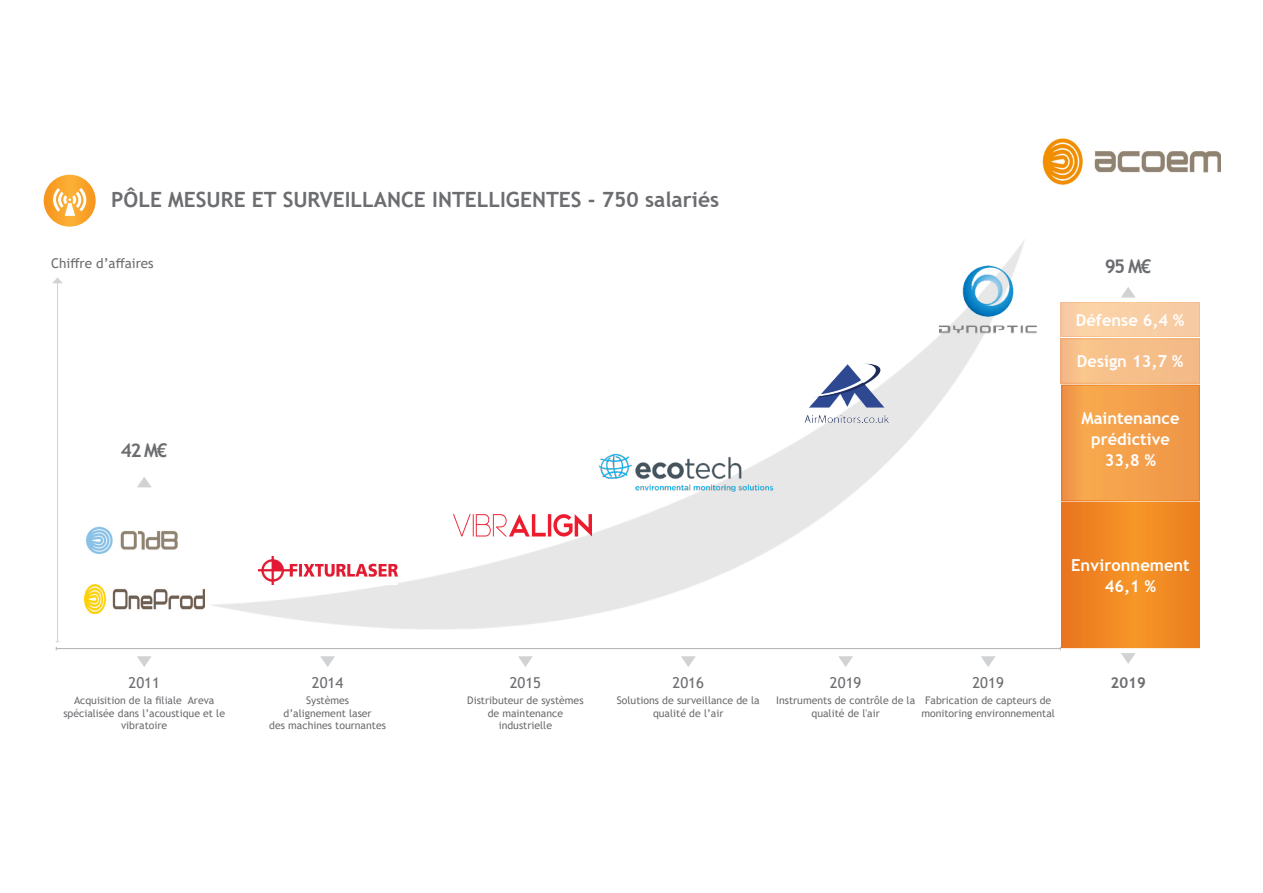
<style>
.page{position:relative;width:1263px;height:893px;background:#fff}
.page>*{position:absolute;margin:0;border:0;box-sizing:border-box;transform-origin:0 0}
.t1{font:700 21px "Trebuchet MS";color:#6c6d70}
.t2{font:700 18.9px "Trebuchet MS";color:#6c6d70}
.t3{font:700 16.5px/21px "Trebuchet MS";color:#fff;text-align:center}
.t4{font:15px "Trebuchet MS";color:#6c6d70}
.t5{font:700 15px "Trebuchet MS";color:#6c6d70}
.t6{font:13.5px "Trebuchet MS";color:#6c6d70}
.t7{font:10.5px/12.6px "Trebuchet MS";color:#6c6d70;text-align:center}
</style>
<div class="page">
<img style="left:204px;top:241px;width:833px;height:389px">
<hr style="left:57px;top:282px;width:1px;height:360px;background:#231f20">
<svg style="left:53px;top:277px;width:10px;height:6px"></svg>
<svg style="left:1121px;top:287px;width:14px;height:11px"></svg>
<svg style="left:1063px;top:504px;width:134px;height:142px;background:#f08722"></svg>
<img style="left:1042px;top:138px;width:179px;height:47px">
<svg style="left:137px;top:656px;width:15px;height:11px"></svg>
<img style="left:84px;top:584px;width:120px;height:29px">
<img style="left:453px;top:514px;width:138px;height:23px">
<svg style="left:137px;top:477px;width:14px;height:10px"></svg>
<svg style="left:320px;top:656px;width:15px;height:11px"></svg>
<svg style="left:518px;top:656px;width:15px;height:11px"></svg>
<svg style="left:681px;top:656px;width:15px;height:11px"></svg>
<img style="left:258px;top:556px;width:139px;height:29px">
<img style="left:86px;top:526px;width:92px;height:28px">
<img style="left:596px;top:451px;width:184px;height:42px">
<hr style="left:56px;top:648px;width:1004px;height:1px;background:#231f20">
<svg style="left:44px;top:175px;width:52px;height:52px"></svg>
<svg style="left:53px;top:188px;width:33px;height:28px"></svg>
<div style="left:1062px;top:385px;width:137px;height:116px;background:#f39f4b"></div>
<div style="left:1061px;top:339px;width:138px;height:44px;background:#f6be8a"></div>
<div style="left:1061px;top:302px;width:138px;height:34px;background:#f9cfa5"></div>
<svg style="left:1121px;top:653px;width:14px;height:11px"></svg>
<svg style="left:838px;top:656px;width:15px;height:11px"></svg>
<img style="left:802px;top:362px;width:87px;height:68px">
<svg style="left:981px;top:656px;width:14px;height:11px"></svg>
<img style="left:940px;top:266px;width:96px;height:70px">
<p class="t1" style="left:111px;top:186px;width:609px">PÔLE MESURE ET SURVEILLANCE INTELLIGENTES - 750 salariés</p>
<p class="t6" style="left:51px;top:255px;width:104px">Chiffre d’affaires</p>
<p class="t2" style="left:121px;top:439px;width:48px">42 M€</p>
<p class="t2" style="left:1105px;top:254px;width:48px">95 M€</p>
<h3 class="t3" style="left:1076px;top:309px;width:110px">Défense 6,4 %</h3>
<h3 class="t3" style="left:1077px;top:351px;width:108px">Design 13,7 %</h3>
<p class="t3" style="left:1081px;top:408px;width:99px">Maintenance prédictive</p>
<p class="t3" style="left:1105px;top:450px;width:53px">33,8 %</p>
<p class="t4" style="left:129px;top:673px;width:33px">2011</p>
<p class="t7" style="left:63px;top:694px;width:163px">Acquisition de la filiale Areva spécialisée dans l’acoustique et le vibratoire</p>
<p class="t3" style="left:1071px;top:554px;width:120px">Environnement</p>
<p class="t3" style="left:1105px;top:575px;width:53px">46,1 %</p>
<p class="t4" style="left:312px;top:673px;width:33px">2014</p>
<p class="t4" style="left:510px;top:673px;width:33px">2015</p>
<p class="t4" style="left:673px;top:673px;width:33px">2016</p>
<p class="t4" style="left:830px;top:673px;width:33px">2019</p>
<p class="t4" style="left:972px;top:673px;width:33px">2019</p>
<p class="t5" style="left:1110px;top:673px;width:37px">2019</p>
<p class="t7" style="left:306px;top:694px;width:45px">Systèmes</p>
<p class="t7" style="left:284px;top:707px;width:90px">d’alignement laser</p>
<p class="t7" style="left:269px;top:719px;width:118px">des machines tournantes</p>
<p class="t7" style="left:467px;top:694px;width:118px">Distributeur de systèmes</p>
<p class="t7" style="left:488px;top:707px;width:77px">de maintenance</p>
<p class="t7" style="left:499px;top:719px;width:55px">industrielle</p>
<p class="t7" style="left:617px;top:694px;width:144px">Solutions de surveillance de la qualité de l’air</p>
<p class="t7" style="left:776px;top:694px;width:141px">Instruments de contrôle de la qualité de l'air</p>
<p class="t7" style="left:921px;top:694px;width:135px">Fabrication de capteurs de monitoring environnemental</p>
</div>
